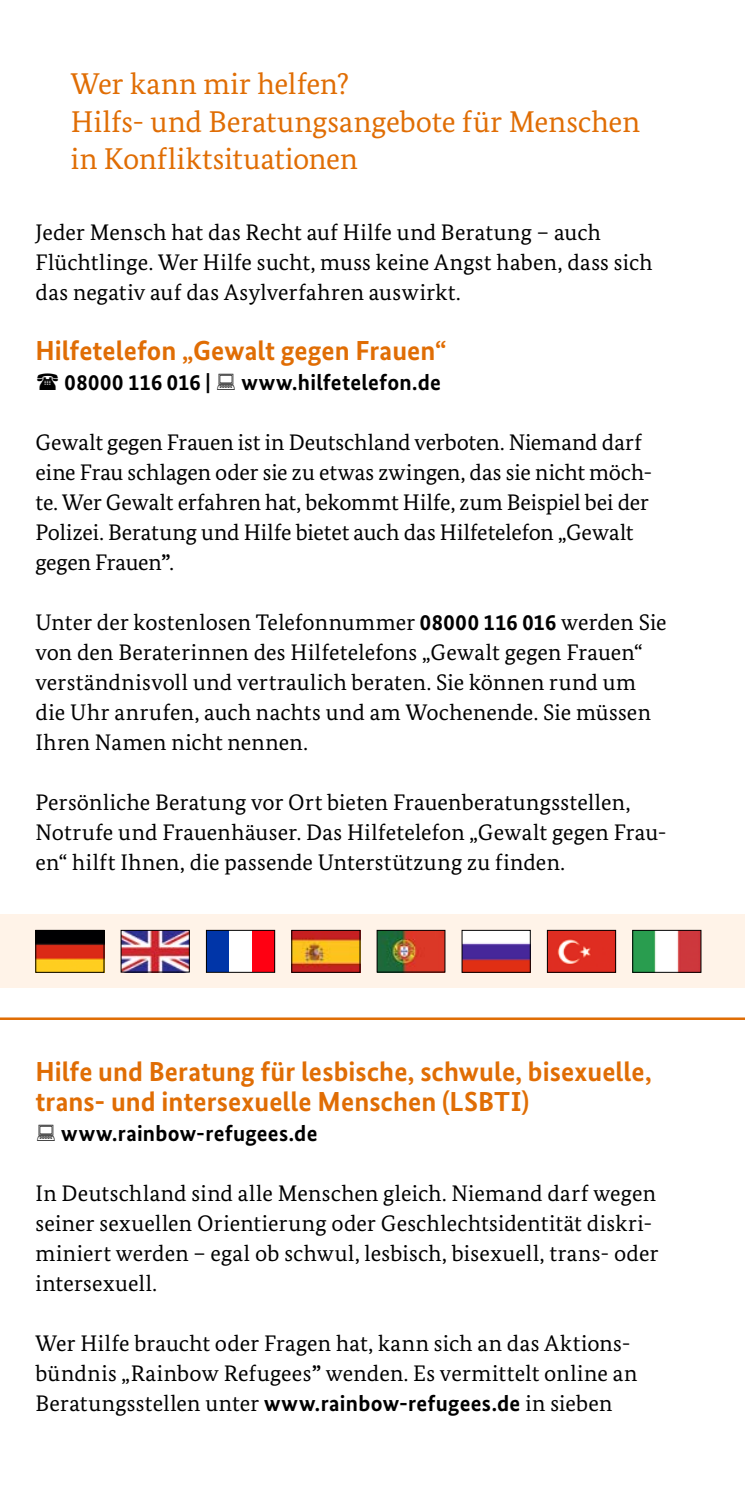
<style>
.page{position:relative;width:745px;height:1489px;background:#fff}
.page>*{position:absolute;margin:0;border:0;box-sizing:border-box;transform-origin:0 0}
.t1{font:30px/37.5px "Bundes Serif";color:#e06d04}
.t2{font:700 27.5px/30px "Bundes Sans";letter-spacing:.005em;color:#e06d04}
.t3{font:22.5px/30px "Bundes Serif";letter-spacing:.01em;color:#000}
.t4{font:700 22.5px "Bundes Sans";letter-spacing:.01em;color:#000}
.s1{font-family:"Bundes Sans";font-weight:700}
</style>
<div class="page">
<hr style="left:0;top:1017px;width:744px;height:2px;background:#e06d04">
<div style="left:0;top:914px;width:744px;height:74px;background:#fff3e8"></div>
<img style="left:37px;top:932px;width:65px;height:38px">
<div style="left:35px;top:930px;width:69px;height:42px;border:1px solid #000"></div>
<img style="left:548px;top:932px;width:65px;height:38px">
<div style="left:546px;top:930px;width:69px;height:42px;border:1px solid #000"></div>
<img style="left:123px;top:932px;width:64px;height:38px">
<div style="left:121px;top:930px;width:68px;height:42px;border:1px solid #000"></div>
<img style="left:293px;top:932px;width:65px;height:38px">
<div style="left:291px;top:930px;width:69px;height:42px;border:1px solid #000"></div>
<img style="left:463px;top:932px;width:65px;height:38px">
<div style="left:461px;top:930px;width:69px;height:42px;border:1px solid #000"></div>
<img style="left:634px;top:932px;width:64px;height:38px">
<div style="left:632px;top:930px;width:68px;height:42px;border:1px solid #000"></div>
<img style="left:378px;top:932px;width:65px;height:38px">
<div style="left:376px;top:930px;width:69px;height:42px;border:1px solid #000"></div>
<div style="left:206px;top:930px;width:23px;height:42px;background:#0035a8"></div>
<div style="left:252px;top:930px;width:22px;height:42px;background:#ff0012"></div>
<div style="left:229px;top:930px;width:23px;height:42px;background:#fff"></div>
<div style="left:206px;top:930px;width:69px;height:42px;border:1px solid #000"></div>
<h2 class="t1" style="left:71px;top:65px;width:570px">Wer kann mir helfen?<br>Hilfs- und Beratungsangebote für Menschen in Konfliktsituationen</h2>
<p class="t3" style="left:35px;top:217px;width:618px">Jeder Mensch hat das Recht auf Hilfe und Beratung – auch<br>Flüchtlinge. Wer Hilfe sucht, muss keine Angst haben, dass sich das negativ auf das Asylverfahren auswirkt.</p>
<p class="t2" style="left:35px;top:335px;width:412px">Hilfetelefon „Gewalt gegen Frauen“</p>
<p class="t4" style="left:65px;top:369px;width:148px">08000 116 016 |</p>
<p class="t4" style="left:241px;top:369px;width:201px">www.hilfetelefon.de</p>
<p class="t3" style="left:35px;top:427px;width:618px">Gewalt gegen Frauen ist in Deutschland verboten. Niemand darf eine Frau schlagen oder sie zu etwas zwingen, das sie nicht möch&shy;te. Wer Gewalt erfahren hat, bekommt Hilfe, zum Beispiel bei der Polizei. Beratung und Hilfe bietet auch das Hilfetelefon „Gewalt gegen Frauen<span class="s1">”</span>.</p>
<p class="t3" style="left:35px;top:607px;width:632px">Unter der kostenlosen Telefonnummer <span class="s1">08000 116 016</span> werden Sie von den Beraterinnen des Hilfetelefons „Gewalt gegen Frauen“ verständnisvoll und vertraulich beraten. Sie können rund um die Uhr anrufen, auch nachts und am Wochenende. Sie müssen Ihren Namen nicht nennen.</p>
<p class="t3" style="left:35px;top:787px;width:632px">Persönliche Beratung vor Ort bieten Frauenberatungsstellen,<br>Notrufe und Frauenhäuser. Das Hilfetelefon „Gewalt gegen Frau&shy;en“ hilft Ihnen, die passende Unterstützung zu finden.</p>
<p class="t2" style="left:35px;top:1055px;width:617px">Hilfe und Beratung für lesbische, schwule, bisexuelle, trans- und intersexuelle Menschen (LSBTI)</p>
<p class="t4" style="left:61px;top:1119px;width:257px">www.rainbow-refugees.de</p>
<p class="t3" style="left:35px;top:1177px;width:624px">In Deutschland sind alle Menschen gleich. Niemand darf wegen seiner sexuellen Orientierung oder Geschlechtsidentität diskri&shy;miniert werden – egal ob schwul, lesbisch, bisexuell, trans- oder intersexuell.</p>
<p class="t3" style="left:35px;top:1327px;width:603px">Wer Hilfe braucht oder Fragen hat, kann sich an das Aktions&shy;bündnis „Rainbow Refugees<span class="s1">”</span> wenden. Es vermittelt online an<br>Beratungsstellen unter <span class="s1">www.rainbow-refugees.de</span> in sieben</p>
</div>
